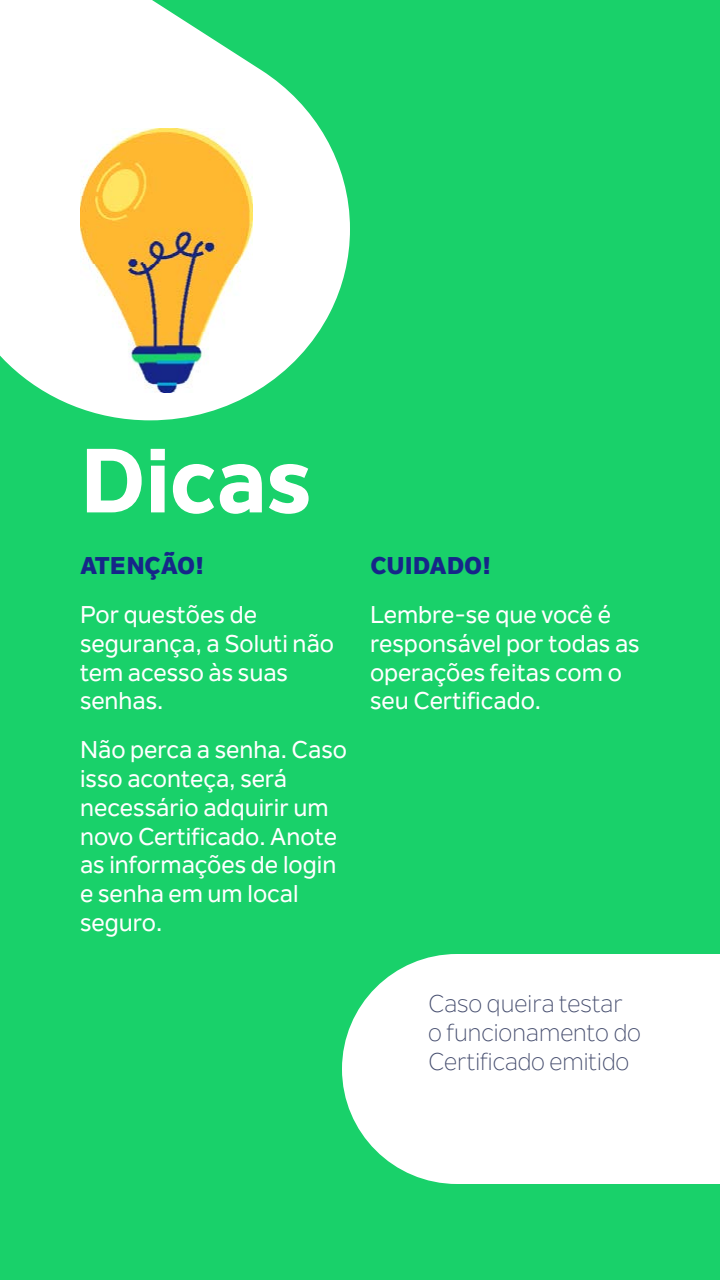
<style>
.page{position:relative;width:720px;height:1280px;background:#19d16a}
.page>*{position:absolute;margin:0;border:0;box-sizing:border-box;transform-origin:0 0}
.t1{font:800 90px "Nolan Next";color:#fff}
.t2{font:500 24px/28.8px "Nolan Next";color:#fff}
.t3{font:24px/28.8px "Nolan Next";color:#444c6d}
.t4{font:800 24px "Nolan Next";color:#162689}
</style>
<div class="page">
<svg style="left:342px;top:954px;width:378px;height:230px;background:#e9faf0"></svg>
<svg style="left:0;top:0;width:350px;height:420px;fill:#fff"></svg>
<img style="left:80px;top:128px;width:172px;height:264px">
<h1 class="t1" style="left:80px;top:425px;width:233px">Dicas</h1>
<p class="t4" style="left:80px;top:551px;width:126px">ATENÇÃO!</p>
<p class="t2" style="left:80px;top:600px;width:256px">Por questões de segurança, a Soluti não tem acesso às suas senhas.</p>
<p class="t2" style="left:80px;top:735px;width:269px">Não perca a senha. Caso isso aconteça, será necessário adquirir um novo Certificado. Anote as informações de login e senha em um local seguro.</p>
<p class="t4" style="left:370px;top:551px;width:123px">CUIDADO!</p>
<p class="t2" style="left:370px;top:600px;width:271px">Lembre-se que você é responsável por todas as operações feitas com o seu Certificado.</p>
<p class="t3" style="left:428px;top:990px;width:214px">Caso queira testar o funcionamento do<br>Certificado emitido</p>
</div>
